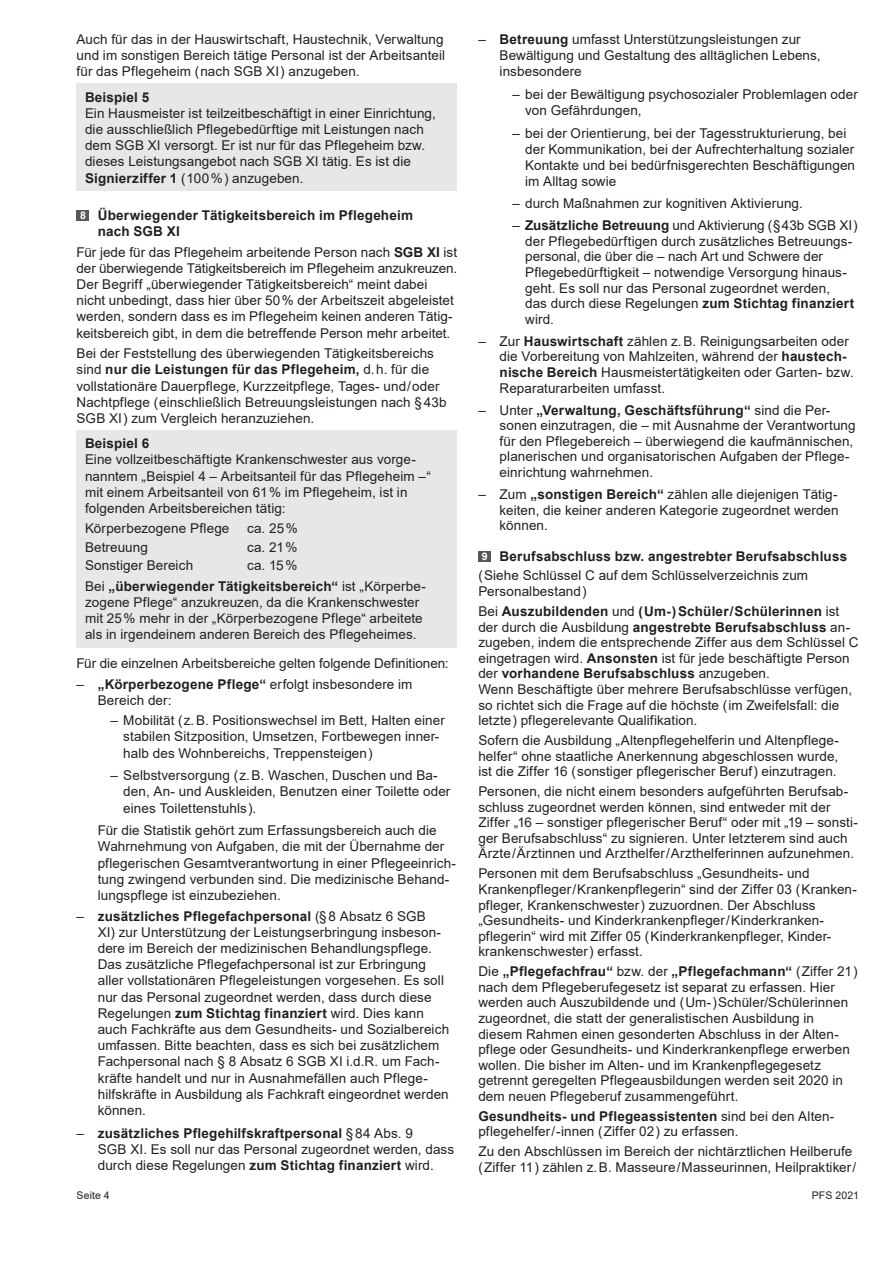
<style>
.page{position:relative;width:893px;height:1263px;background:#fff}
.page>*{position:absolute;margin:0;border:0;box-sizing:border-box;transform-origin:0 0}
._04-ErlOhneVerweis{font:13.5px/15.6px "Arial";letter-spacing:.005em;color:#231f20}
._04-ErlAufzähl-1{font:13.5px/16.2px "Arial";letter-spacing:.005em;color:#231f20}
._04-ErlAufzähl-2{font:13.5px/16.2px "Arial";letter-spacing:.005em;color:#231f20}
._04-ErlMitVerweisFol{font:13.5px/16.2px "Arial";letter-spacing:.005em;color:#231f20}
._04-ErlZwischenübers{font:700 13.5px/16.2px "Arial";letter-spacing:.015em;color:#231f20}
._04-ErlAufzähl-1Letz{font:13.5px/15.6px "Arial";letter-spacing:.005em;color:#231f20;text-align:justify}
.t1{font:10.5px "Arial";letter-spacing:.015em;color:#231f20}
.t2{font:700 10.5px "Arial";color:#fff}
.s1{font-weight:700}
.s2{font-weight:400}
</style>
<div class="page">
<div style="left:77px;top:83px;width:380px;height:108px;background:#e6e7e9"></div>
<div style="left:77px;top:430px;width:380px;height:218px;background:#e6e7e9"></div>
<div style="left:77px;top:210px;width:12px;height:11px;background:#57585a"></div>
<div style="left:478px;top:551px;width:13px;height:11px;background:#57585a"></div>
<p class="_04-ErlOhneVerweis" style="left:77px;top:31px;width:370px;line-height:16.2px;text-align:justify">Auch für das in der Hauswirtschaft, Haustechnik, Verwaltung und im sonstigen Bereich tätige Personal ist der Arbeitsanteil für das Pflegeheim ( nach SGB XI ) anzugeben.</p>
<p class="_04-ErlAufzähl-1" style="left:85px;top:89px;width:352px"><span class="s1">Beispiel 5<br></span>Ein Hausmeister ist teilzeitbeschäftigt in einer Einrichtung, die ausschließlich Pflegebedürftige mit Leistungen nach dem SGB XI versorgt. Er ist nur für das Pflegeheim bzw. dieses Leistungsangebot nach SGB XI tätig. Es ist die <span class="s1">Signierziffer 1</span> ( 100% ) anzugeben.</p>
<p class="_04-ErlZwischenübers" style="left:98px;top:207px;width:317px">Überwiegender Tätigkeitsbereich im Pflegeheim nach SGB XI</p>
<p class="_04-ErlOhneVerweis" style="left:77px;top:244px;width:382px;line-height:16.2px">Für jede für das Pflegeheim arbeitende Person nach <span class="s1">SGB XI</span> ist der überwiegende Tätigkeitsbereich im Pflegeheim anzukreuzen.<br>Der Begriff „überwiegender Tätigkeitsbereich“ meint dabei nicht unbedingt, dass hier über 50% der Arbeitszeit abgeleistet werden, sondern dass es im Pflegeheim keinen anderen Tätig&shy;keitsbereich gibt, in dem die betreffende Person mehr arbeitet.</p>
<p class="_04-ErlOhneVerweis" style="left:77px;top:345px;width:372px;line-height:16.2px">Bei der Feststellung des überwiegenden Tätigkeitsbereichs sind <span class="s1">nur die Leistungen für das Pflegeheim,</span> d.h. für die vollstationäre Dauerpflege, Kurzzeitpflege, Tages- und / oder Nachtpflege ( einschließlich Betreuungsleistungen nach §43b SGB XI ) zum Vergleich heranzuziehen.</p>
<p class="_04-ErlAufzähl-1" style="left:85px;top:435px;width:347px"><span class="s1">Beispiel 6<br></span>Eine vollzeitbeschäftigte Krankenschwester aus vorge&shy;nanntem „Beispiel 4 – Arbeitsanteil für das Pflegeheim –“ mit einem Arbeitsanteil von 61% im Pflegeheim, ist in folgenden Arbeitsbereichen tätig:</p>
<p class="_04-ErlAufzähl-1" style="left:85px;top:521px;width:146px">Körperbezogene Pflege</p>
<p class="_04-ErlAufzähl-1" style="left:247px;top:521px;width:52px">ca. 25%</p>
<p class="_04-ErlAufzähl-1" style="left:85px;top:539px;width:64px">Betreuung</p>
<p class="_04-ErlAufzähl-1" style="left:247px;top:539px;width:52px">ca. 21%</p>
<p class="_04-ErlAufzähl-1" style="left:85px;top:557px;width:110px">Sonstiger Bereich</p>
<p class="t2" style="left:80px;top:208px;width:7px">8</p>
<p class="_04-ErlZwischenübers" style="left:85px;top:555px;width:342px;line-height:20.4px;text-indent:162px"><span class="s2">ca. 15%<br>Bei</span> „überwiegender Tätigkeitsbereich“ <span class="s2">ist „Körperbe-</span></p>
<p class="_04-ErlAufzähl-1" style="left:85px;top:594px;width:339px">zogene Pflege“ anzukreuzen, da die Krankenschwester mit 25% mehr in der „Körperbezogene Pflege“ arbeitete als in irgendeinem anderen Bereich des Pflegeheimes.</p>
<p class="_04-ErlOhneVerweis" style="left:77px;top:655px;width:374px">Für die einzelnen Arbeitsbereiche gelten folgende Definitionen:</p>
<p class="_04-ErlAufzähl-1" style="left:98px;top:676px;width:316px;text-indent:-21px">– <span class="s1">„Körperbezogene Pflege“</span> erfolgt insbesondere im<br>Bereich der:</p>
<p class="_04-ErlAufzähl-2" style="left:123px;top:712px;width:323px;text-indent:-13px">– Mobilität ( z.B. Positionswechsel im Bett, Halten einer stabilen Sitzposition, Umsetzen, Fortbewegen inner&shy;halb des Wohnbereichs, Treppensteigen )</p>
<p class="_04-ErlAufzähl-2" style="left:123px;top:767px;width:329px;text-indent:-13px">– Selbstversorgung ( z.B. Waschen, Duschen und Ba&shy;den, An- und Auskleiden, Benutzen einer Toilette oder eines Toilettenstuhls ).</p>
<p class="_04-ErlMitVerweisFol" style="left:98px;top:822px;width:360px">Für die Statistik gehört zum Erfassungsbereich auch die Wahrnehmung von Aufgaben, die mit der Übernahme der pflegerischen Gesamtverantwortung in einer Pflegeeinrich&shy;tung zwingend verbunden sind. Die medizinische Behand&shy;lungspflege ist einzubeziehen.</p>
<p class="_04-ErlAufzähl-1" style="left:98px;top:907px;width:353px;text-indent:-21px">– <span class="s1">zusätzliches Pflegefachpersonal</span> (§8 Absatz 6 SGB<br>XI) zur Unterstützung der Leistungserbringung insbeson&shy;dere im Bereich der medizinischen Behandlungspflege.<br>Das zusätzliche Pflegefachpersonal ist zur Erbringung aller vollstationären Pflegeleistungen vorgesehen. Es soll nur das Personal zugeordnet werden, dass durch diese Regelungen <span class="s1">zum Stichtag finanziert</span> wird. Dies kann auch Fachkräfte aus dem Gesundheits- und Sozialbereich umfassen. Bitte beachten, dass es sich bei zusätzlichem Fachpersonal nach § 8 Absatz 6 SGB XI i.d.R. um Fach&shy;kräfte handelt und nur in Ausnahmefällen auch Pflege&shy;hilfskräfte in Ausbildung als Fachkraft eingeordnet werden können.</p>
<p class="_04-ErlAufzähl-1" style="left:98px;top:1124px;width:358px;text-indent:-21px">– <span class="s1">zusätzliches Pflegehilfskraftpersonal</span> §84 Abs. 9<br>SGB XI. Es soll nur das Personal zugeordnet werden, dass durch diese Regelungen <span class="s1">zum Stichtag finanziert</span> wird.</p>
<p class="_04-ErlAufzähl-1" style="left:500px;top:31px;width:323px;text-indent:-21px">– <span class="s1">Betreuung</span> umfasst Unterstützungsleistungen zur<br>Bewältigung und Gestaltung des alltäglichen Lebens, insbesondere</p>
<p class="_04-ErlAufzähl-2" style="left:525px;top:86px;width:334px;text-indent:-13px">– bei der Bewältigung psychosozialer Problemlagen oder von Gefährdungen,</p>
<p class="_04-ErlAufzähl-2" style="left:525px;top:125px;width:331px;text-indent:-13px">– bei der Orientierung, bei der Tagesstrukturierung, bei der Kommunikation, bei der Aufrechterhaltung sozialer Kontakte und bei bedürfnisgerechten Beschäftigungen im Alltag sowie</p>
<p class="_04-ErlAufzähl-2" style="left:512px;top:195px;width:292px">– durch Maßnahmen zur kognitiven Aktivierung.</p>
<p class="_04-ErlAufzähl-2" style="left:525px;top:218px;width:334px;line-height:15.6px;text-indent:-13px">– <span class="s1">Zusätzliche Betreuung</span> und Aktivierung ( §43b SGB XI ) der Pflegebedürftigen durch zusätzliches Betreuungs&shy;personal, die über die – nach Art und Schwere der Pflegebedürftigkeit – notwendige Versorgung hinaus&shy;geht. Es soll nur das Personal zugeordnet werden,<br>das durch diese Regelungen <span class="s1">zum Stichtag finanziert </span>wird.</p>
<p class="_04-ErlAufzähl-1" style="left:500px;top:333px;width:356px;line-height:15.6px;text-indent:-21px">– Zur <span class="s1">Hauswirtschaft</span> zählen z.B. Reinigungsarbeiten oder die Vorbereitung von Mahlzeiten, während der <span class="s1">haustech&shy;nische Bereich</span> Hausmeistertätigkeiten oder Garten- bzw.<br>Reparaturarbeiten umfasst.</p>
<p class="_04-ErlAufzähl-1" style="left:500px;top:402px;width:358px;line-height:15.6px;text-indent:-21px">– Unter <span class="s1">„Verwaltung, Geschäftsführung“</span> sind die Per&shy;sonen einzutragen, die – mit Ausnahme der Verantwortung für den Pflegebereich – überwiegend die kaufmännischen, planerischen und organisatorischen Aufgaben der Pflege&shy;einrichtung wahrnehmen.</p>
<p class="_04-ErlAufzähl-1Letz" style="left:500px;top:486px;width:341px;text-indent:-21px">– Zum <span class="s1">„sonstigen Bereich“</span> zählen alle diejenigen Tätig&shy;keiten, die keiner anderen Kategorie zugeordnet werden können.</p>
<p class="_04-ErlZwischenübers" style="left:500px;top:548px;width:349px">Berufsabschluss bzw. angestrebter Berufsabschluss</p>
<p class="_04-ErlOhneVerweis" style="left:478px;top:568px;width:331px">( Siehe Schlüssel C auf dem Schlüsselverzeichnis zum<br>Personalbestand )</p>
<p class="_04-ErlOhneVerweis" style="left:478px;top:603px;width:382px">Bei <span class="s1">Auszubildenden</span> und <span class="s1">( Um- )Schüler / Schülerinnen</span> ist der durch die Ausbildung <span class="s1">angestrebte Berufsabschluss</span> an&shy;zugeben, indem die entsprechende Ziffer aus dem Schlüssel C eingetragen wird. <span class="s1">Ansonsten</span> ist für jede beschäftigte Person der <span class="s1">vorhandene Berufsabschluss</span> anzugeben.<br>Wenn Beschäftigte über mehrere Berufsabschlüsse verfügen, so richtet sich die Frage auf die höchste ( im Zweifelsfall: die letzte ) pflegerelevante Qualifikation.</p>
<p class="_04-ErlOhneVerweis" style="left:478px;top:732px;width:362px;text-align:justify">Sofern die Ausbildung „Altenpflegehelferin und Altenpflege&shy;helfer“ ohne staatliche Anerkennung abgeschlossen wurde, ist die Ziffer 16 ( sonstiger pflegerischer Beruf ) einzutragen.</p>
<p class="_04-ErlOhneVerweis" style="left:478px;top:783px;width:381px">Personen, die nicht einem besonders aufgeführten Berufsab&shy;schluss zugeordnet werden können, sind entweder mit der Ziffer „16 – sonstiger pflegerischer Beruf“ oder mit „19 – sonsti&shy;ger Berufsabschluss“ zu signieren. Unter letzterem sind auch Ärzte / Ärztinnen und Arzthelfer / Arzthelferinnen aufzunehmen.</p>
<p class="_04-ErlOhneVerweis" style="left:478px;top:866px;width:380px">Personen mit dem Berufsabschluss „Gesundheits- und Krankenpfleger / Krankenpflegerin“ sind der Ziffer 03 ( Kranken&shy;pfleger, Krankenschwester ) zuzuordnen. Der Abschluss „Gesundheits- und Kinderkrankenpfleger / Kinderkranken&shy;pflegerin“ wird mit Ziffer 05 ( Kinderkrankenpfleger, Kinder&shy;krankenschwester ) erfasst.</p>
<p class="_04-ErlOhneVerweis" style="left:478px;top:963px;width:381px">Die <span class="s1">„Pflegefachfrau“</span> bzw. der <span class="s1">„Pflegefachmann“</span> ( Ziffer 21 ) nach dem Pflegeberufegesetz ist separat zu erfassen. Hier werden auch Auszubildende und ( Um- ) Schüler/Schülerinnen zugeordnet, die statt der generalistischen Ausbildung in diesem Rahmen einen gesonderten Abschluss in der Alten&shy;pflege oder Gesundheits- und Kinderkrankenpflege erwerben wollen. Die bisher im Alten- und im Krankenpflegegesetz getrennt geregelten Pflegeausbildungen werden seit 2020 in dem neuen Pflegeberuf zusammengeführt.</p>
<p class="_04-ErlOhneVerweis" style="left:478px;top:1108px;width:357px"><span class="s1">Gesundheits- und Pflegeassistenten</span> sind bei den Alten&shy;pflegehelfer / -innen ( Ziffer 02 ) zu erfassen.</p>
<p class="_04-ErlOhneVerweis" style="left:478px;top:1144px;width:379px">Zu den Abschlüssen im Bereich der nichtärztlichen Heilberufe ( Ziffer 11 ) zählen z.B. Masseure / Masseurinnen, Heilpraktiker /</p>
<p class="t2" style="left:482px;top:549px;width:7px">9</p>
<p class="t1" style="left:77px;top:1188px;width:35px">Seite 4</p>
<p class="t1" style="left:812px;top:1188px;width:49px">PFS 2021</p>
</div>
